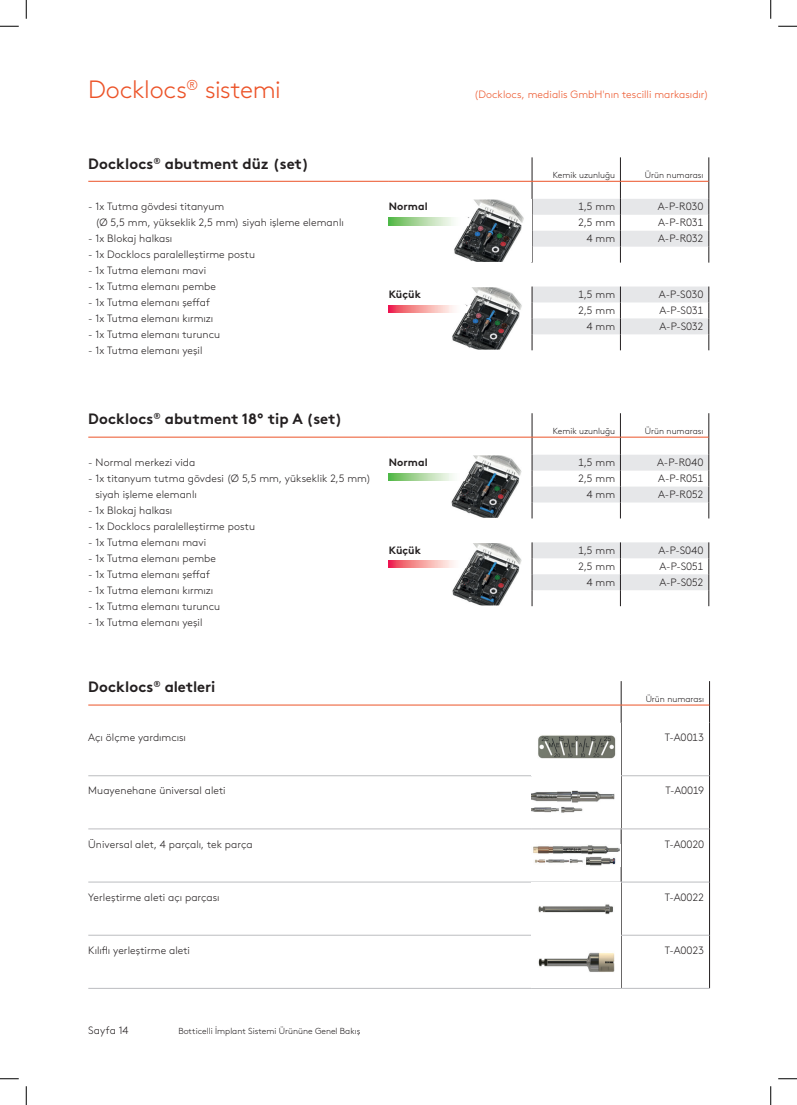
<style>
.page{position:relative;width:797px;height:1105px;background:#fff}
.page>*{position:absolute;margin:0;border:0;box-sizing:border-box;transform-origin:0 0}
.t1{font:300 25px "Brown Pro";letter-spacing:-.01em;color:#ec5328}
.t2{font:700 15px "Brown Pro";color:#231f20}
.t3{font:300 10.62px/16px "Brown Pro";letter-spacing:.005em;color:#231f20}
.t4{font:300 10.62px "Brown Pro";letter-spacing:.005em;color:#ec5328}
.t5{font:700 10.62px "Brown Pro";letter-spacing:.005em;color:#231f20}
.t6{font:300 8.75px "Brown Pro";color:#231f20}
</style>
<div class="page">
<svg style="left:532px;top:157px;width:177px;height:193px"></svg>
<hr style="left:88px;top:181px;width:301px;height:1px;background:#ec5328">
<hr style="left:389px;top:181px;width:53px;height:1px;background:#ec5328">
<hr style="left:442px;top:181px;width:90px;height:1px;background:#ec5328">
<hr style="left:532px;top:181px;width:88px;height:1px;background:#ec5328">
<hr style="left:620px;top:181px;width:88px;height:1px;background:#ec5328">
<img style="left:451px;top:200px;width:73px;height:62px">
<img style="left:450px;top:287px;width:72px;height:63px">
<svg style="left:532px;top:413px;width:177px;height:193px"></svg>
<hr style="left:88px;top:437px;width:301px;height:1px;background:#ec5328">
<hr style="left:389px;top:437px;width:53px;height:1px;background:#ec5328">
<hr style="left:442px;top:437px;width:90px;height:1px;background:#ec5328">
<hr style="left:532px;top:437px;width:88px;height:1px;background:#ec5328">
<hr style="left:620px;top:437px;width:88px;height:1px;background:#ec5328">
<img style="left:451px;top:455px;width:71px;height:63px">
<img style="left:449px;top:543px;width:73px;height:62px">
<svg style="left:621px;top:681px;width:1px;height:42px"></svg>
<svg style="left:709px;top:681px;width:1px;height:42px"></svg>
<hr style="left:621px;top:723px;width:1px;height:52px;background:#231f20">
<hr style="left:709px;top:723px;width:1px;height:53px;background:#231f20">
<hr style="left:621px;top:776px;width:1px;height:53px;background:#231f20">
<hr style="left:709px;top:776px;width:1px;height:53px;background:#231f20">
<hr style="left:621px;top:829px;width:1px;height:53px;background:#231f20">
<hr style="left:709px;top:829px;width:1px;height:53px;background:#231f20">
<hr style="left:621px;top:882px;width:1px;height:53px;background:#231f20">
<hr style="left:709px;top:882px;width:1px;height:53px;background:#231f20">
<hr style="left:621px;top:935px;width:1px;height:53px;background:#231f20">
<hr style="left:709px;top:935px;width:1px;height:53px;background:#231f20">
<hr style="left:88px;top:775px;width:443px;height:1px;background:#bcbdc0">
<hr style="left:531px;top:775px;width:90px;height:1px;background:#bcbdc0">
<hr style="left:88px;top:829px;width:443px;height:1px;background:#bcbdc0">
<hr style="left:531px;top:829px;width:90px;height:1px;background:#bcbdc0">
<hr style="left:88px;top:882px;width:443px;height:1px;background:#bcbdc0">
<hr style="left:531px;top:882px;width:90px;height:1px;background:#bcbdc0">
<hr style="left:88px;top:935px;width:443px;height:1px;background:#bcbdc0">
<hr style="left:531px;top:935px;width:90px;height:1px;background:#bcbdc0">
<hr style="left:88px;top:988px;width:443px;height:1px;background:#bcbdc0">
<hr style="left:531px;top:988px;width:90px;height:1px;background:#bcbdc0">
<hr style="left:621px;top:775px;width:88px;height:1px;background:#bcbdc0">
<hr style="left:621px;top:829px;width:88px;height:1px;background:#bcbdc0">
<hr style="left:621px;top:882px;width:88px;height:1px;background:#bcbdc0">
<hr style="left:621px;top:935px;width:88px;height:1px;background:#bcbdc0">
<hr style="left:621px;top:988px;width:88px;height:1px;background:#bcbdc0">
<hr style="left:88px;top:705px;width:443px;height:1px;background:#ec5328">
<hr style="left:531px;top:705px;width:90px;height:1px;background:#ec5328">
<hr style="left:621px;top:705px;width:88px;height:1px;background:#ec5328">
<img style="left:538px;top:735px;width:78px;height:24px">
<img style="left:532px;top:790px;width:83px;height:23px">
<img style="left:533px;top:845px;width:87px;height:21px">
<img style="left:538px;top:904px;width:75px;height:10px">
<img style="left:538px;top:952px;width:77px;height:20px">
<svg style="left:389px;top:218px;width:53px;height:7px"></svg>
<svg style="left:442px;top:218px;width:9px;height:7px"></svg>
<img style="left:451px;top:218px;width:19px;height:7px">
<svg style="left:389px;top:305px;width:61px;height:7px"></svg>
<img style="left:450px;top:305px;width:20px;height:7px">
<svg style="left:389px;top:473px;width:60px;height:8px"></svg>
<img style="left:449px;top:473px;width:21px;height:8px">
<svg style="left:389px;top:561px;width:60px;height:7px"></svg>
<img style="left:449px;top:561px;width:21px;height:7px">
<svg style="left:0;top:25px;width:19px;height:2px"></svg>
<svg style="left:778px;top:25px;width:19px;height:2px"></svg>
<svg style="left:0;top:1078px;width:19px;height:1px"></svg>
<svg style="left:778px;top:1078px;width:19px;height:1px"></svg>
<svg style="left:25px;top:0;width:2px;height:19px"></svg>
<svg style="left:25px;top:1086px;width:2px;height:19px"></svg>
<svg style="left:770px;top:0;width:1px;height:19px"></svg>
<svg style="left:770px;top:1086px;width:1px;height:19px"></svg>
<h1 class="t1" style="left:88px;top:71px;width:194px">Docklocs<sup>®</sup> sistemi</h1>
<p class="t4" style="left:474px;top:87px;width:236px">(Docklocs, medialis GmbH'nın tescilli markasıdır)</p>
<h2 class="t2" style="left:88px;top:151px;width:222px">Docklocs<sup>®</sup> abutment düz (set)</h2>
<p class="t3" style="left:95px;top:198px;width:250px;text-indent:-7px">- 1x Tutma gövdesi titanyum<br>(Ø 5,5 mm, yükseklik 2,5 mm) siyah işleme elemanlı</p>
<p class="t3" style="left:88px;top:230px;width:85px">- 1x Blokaj halkası</p>
<p class="t3" style="left:88px;top:246px;width:168px">- 1x Docklocs paralelleştirme postu</p>
<p class="t3" style="left:88px;top:262px;width:119px">- 1x Tutma elemanı mavi</p>
<p class="t3" style="left:88px;top:278px;width:129px">- 1x Tutma elemanı pembe</p>
<p class="t3" style="left:88px;top:294px;width:123px">- 1x Tutma elemanı şeffaf</p>
<p class="t3" style="left:88px;top:310px;width:126px">- 1x Tutma elemanı kırmızı</p>
<p class="t3" style="left:88px;top:325px;width:133px">- 1x Tutma elemanı turuncu</p>
<p class="t3" style="left:88px;top:341px;width:116px">- 1x Tutma elemanı yeşil</p>
<p class="t6" style="left:553px;top:168px;width:64px">Kemik uzunluğu</p>
<p class="t6" style="left:645px;top:168px;width:60px">Ürün numarası</p>
<p class="t5" style="left:389px;top:198px;width:40px">Normal</p>
<p class="t3" style="left:578px;top:198px;width:39px">1,5 mm</p>
<p class="t3" style="left:657px;top:198px;width:47px">A-P-R030</p>
<p class="t3" style="left:578px;top:214px;width:38px">2,5 mm</p>
<p class="t3" style="left:658px;top:214px;width:47px">A-P-R031</p>
<p class="t3" style="left:586px;top:230px;width:30px">4 mm</p>
<p class="t3" style="left:658px;top:230px;width:47px">A-P-R032</p>
<p class="t5" style="left:389px;top:286px;width:34px">Küçük</p>
<p class="t3" style="left:578px;top:286px;width:39px">1,5 mm</p>
<p class="t3" style="left:659px;top:286px;width:46px">A-P-S030</p>
<p class="t3" style="left:578px;top:302px;width:38px">2,5 mm</p>
<p class="t3" style="left:659px;top:302px;width:46px">A-P-S031</p>
<p class="t3" style="left:586px;top:317px;width:30px">4 mm</p>
<p class="t3" style="left:659px;top:317px;width:46px">A-P-S032</p>
<h2 class="t2" style="left:88px;top:407px;width:255px">Docklocs<sup>®</sup> abutment 18° tip A (set)</h2>
<p class="t3" style="left:88px;top:454px;width:108px">- Normal merkezi vida</p>
<p class="t3" style="left:95px;top:470px;width:277px;text-indent:-7px">- 1x titanyum tutma gövdesi (Ø 5,5 mm, yükseklik 2,5 mm) siyah işleme elemanlı</p>
<p class="t3" style="left:88px;top:502px;width:85px">- 1x Blokaj halkası</p>
<p class="t3" style="left:88px;top:518px;width:168px">- 1x Docklocs paralelleştirme postu</p>
<p class="t3" style="left:88px;top:533px;width:119px">- 1x Tutma elemanı mavi</p>
<p class="t3" style="left:88px;top:549px;width:129px">- 1x Tutma elemanı pembe</p>
<p class="t3" style="left:88px;top:565px;width:123px">- 1x Tutma elemanı şeffaf</p>
<p class="t3" style="left:88px;top:581px;width:126px">- 1x Tutma elemanı kırmızı</p>
<p class="t3" style="left:88px;top:597px;width:133px">- 1x Tutma elemanı turuncu</p>
<p class="t3" style="left:88px;top:613px;width:116px">- 1x Tutma elemanı yeşil</p>
<p class="t6" style="left:553px;top:424px;width:64px">Kemik uzunluğu</p>
<p class="t6" style="left:645px;top:424px;width:60px">Ürün numarası</p>
<p class="t5" style="left:389px;top:454px;width:40px">Normal</p>
<p class="t3" style="left:578px;top:454px;width:39px">1,5 mm</p>
<p class="t3" style="left:657px;top:454px;width:48px">A-P-R040</p>
<p class="t3" style="left:578px;top:470px;width:38px">2,5 mm</p>
<p class="t3" style="left:658px;top:470px;width:47px">A-P-R051</p>
<p class="t3" style="left:586px;top:486px;width:30px">4 mm</p>
<p class="t3" style="left:658px;top:486px;width:47px">A-P-R052</p>
<p class="t5" style="left:389px;top:542px;width:34px">Küçük</p>
<p class="t3" style="left:578px;top:541px;width:39px">1,5 mm</p>
<p class="t3" style="left:658px;top:541px;width:47px">A-P-S040</p>
<p class="t3" style="left:578px;top:557px;width:38px">2,5 mm</p>
<p class="t3" style="left:659px;top:557px;width:46px">A-P-S051</p>
<p class="t3" style="left:586px;top:573px;width:30px">4 mm</p>
<p class="t3" style="left:659px;top:573px;width:46px">A-P-S052</p>
<h2 class="t2" style="left:88px;top:675px;width:129px">Docklocs<sup>®</sup> aletleri</h2>
<p class="t6" style="left:645px;top:692px;width:60px">Ürün numarası</p>
<p class="t3" style="left:88px;top:729px;width:99px">Açı ölçme yardımcısı</p>
<p class="t3" style="left:665px;top:729px;width:41px">T-A0013</p>
<p class="t3" style="left:88px;top:782px;width:139px">Muayenehane üniversal aleti</p>
<p class="t3" style="left:665px;top:782px;width:40px">T-A0019</p>
<p class="t3" style="left:88px;top:835px;width:166px">Üniversal alet, 4 parçalı, tek parça</p>
<p class="t3" style="left:664px;top:835px;width:41px">T-A0020</p>
<p class="t3" style="left:88px;top:888px;width:133px">Yerleştirme aleti açı parçası</p>
<p class="t3" style="left:664px;top:888px;width:41px">T-A0022</p>
<p class="t3" style="left:88px;top:941px;width:103px">Kılıflı yerleştirme aleti</p>
<p class="t3" style="left:664px;top:941px;width:41px">T-A0023</p>
<p class="t3" style="left:88px;top:1021px;width:42px">Sayfa 14</p>
<p class="t6" style="left:178px;top:1024px;width:183px">Botticelli İmplant Sistemi Ürününe Genel Bakış</p>
</div>
